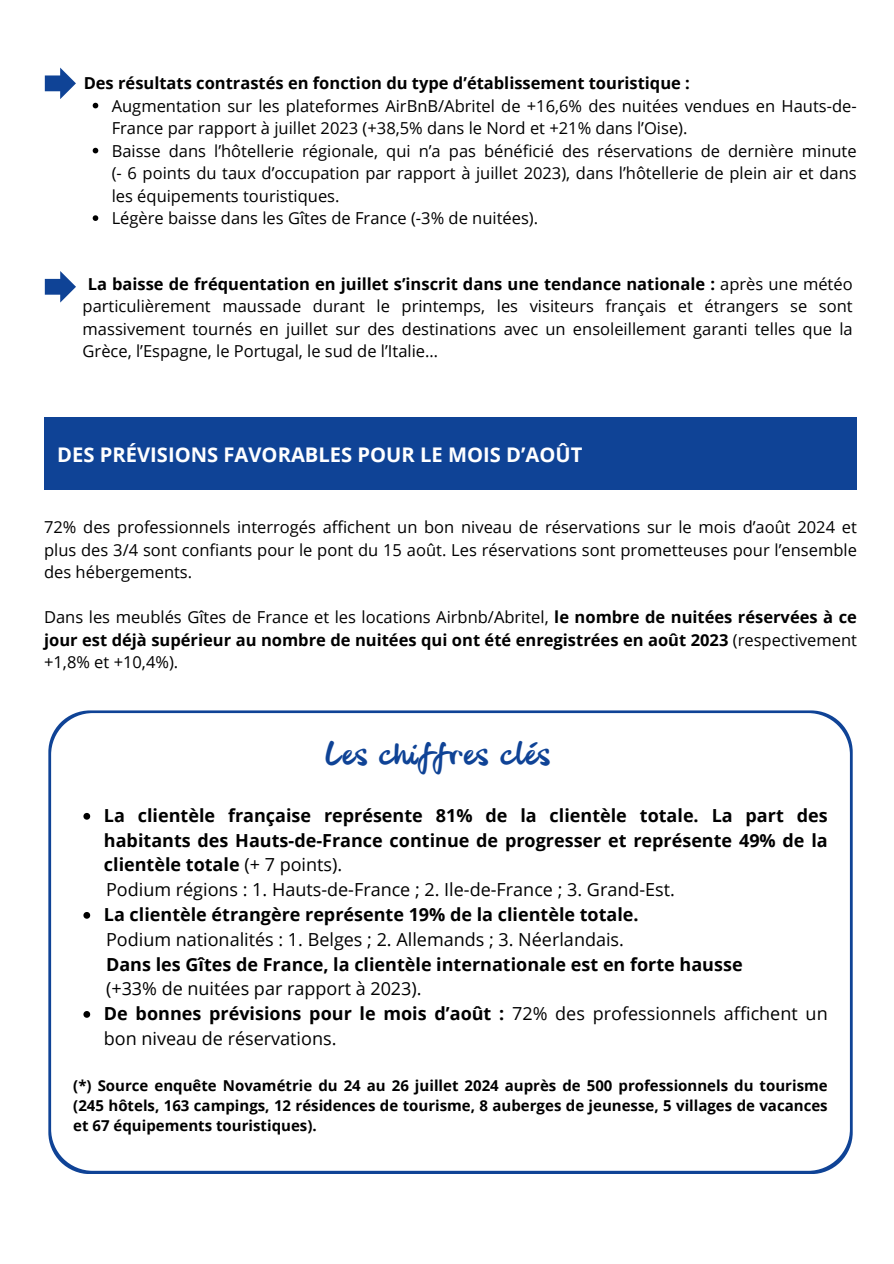
<style>
.page{position:relative;width:894px;height:1264px;background:#fff}
.page>*{position:absolute;margin:0;border:0;box-sizing:border-box;transform-origin:0 0}
.t1{font:30px "black Hand";color:#0f4396}
.t2{font:700 20.1px "Open Sans";color:#fff}
.t3{font:18px/24.8px "Open Sans";color:#000}
.t4{font:700 18px/24.8px "Open Sans";color:#000;text-align:justify}
.t5{font:16.5px/22.5px "Open Sans";color:#000;text-align:justify}
.t6{font:700 16.5px/22.5px "Open Sans";color:#000;text-align:justify}
.t7{font:700 15px/20.2px "Open Sans";color:#000;text-align:justify}
.s1{font-weight:700}
.s2{font-weight:400}
</style>
<div class="page">
<div style="left:45px;top:417px;width:811px;height:73px;background:#0f4396"></div>
<svg style="left:48px;top:710px;width:804px;height:464px;background:#466eae"></svg>
<svg style="left:51px;top:713px;width:798px;height:457px"></svg>
<svg style="left:83px;top:813px;width:7px;height:6px"></svg>
<svg style="left:83px;top:912px;width:7px;height:6px"></svg>
<svg style="left:83px;top:1011px;width:7px;height:6px"></svg>
<svg style="left:45px;top:271px;width:31px;height:31px"></svg>
<svg style="left:93px;top:103px;width:5px;height:5px"></svg>
<svg style="left:93px;top:148px;width:5px;height:5px"></svg>
<svg style="left:93px;top:215px;width:5px;height:6px"></svg>
<svg style="left:45px;top:68px;width:31px;height:31px"></svg>
<h4 class="t6" style="left:84px;top:72px;width:607px">Des résultats contrastés en fonction du type d’établissement touristique :</h4>
<p class="t5" style="left:112px;top:94px;width:746px">Augmentation sur les plateformes AirBnB/Abritel de +16,6% des nuitées vendues en Hauts-de-<br>France par rapport à juillet 2023 (+38,5% dans le Nord et +21% dans l’Oise).</p>
<h4 class="t5" style="left:112px;top:139px;width:746px">Baisse dans l’hôtellerie régionale, qui n’a pas bénéficié des réservations de dernière minute (- 6 points du taux d’occupation par rapport à juillet 2023), dans l’hôtellerie de plein air et dans les équipements touristiques.</h4>
<p class="t5" style="left:112px;top:207px;width:428px">Légère baisse dans les Gîtes de France (-3% de nuitées).</p>
<p class="t5" style="left:83px;top:272px;width:771px;text-indent:5px"><span class="s1">La baisse de fréquentation en juillet s’inscrit dans une tendance nationale :</span> après une météo particulièrement maussade durant le printemps, les visiteurs français et étrangers se sont massivement tournés en juillet sur des destinations avec un ensoleillement garanti telles que la Grèce, l’Espagne, le Portugal, le sud de l’Italie…</p>
<h3 class="t2" style="left:57px;top:441px;width:526px">DES PRÉVISIONS FAVORABLES POUR LE MOIS D’AOÛT</h3>
<p class="t5" style="left:44px;top:515px;width:814px">72% des professionnels interrogés affichent un bon niveau de réservations sur le mois d’août 2024 et plus des 3/4 sont confiants pour le pont du 15 août. Les réservations sont prometteuses pour l’ensemble des hébergements.</p>
<p class="t6" style="left:44px;top:605px;width:814px"><span class="s2">Dans les meublés Gîtes de France et les locations Airbnb/Abritel,</span> le nombre de nuitées réservées à ce jour est déjà supérieur au nombre de nuitées qui ont été enregistrées en août 2023 <span class="s2">(respectivement +1,8% et +10,4%).</span></p>
<h4 class="t1" style="left:326px;top:741px;width:226px">Les chiffres clés</h4>
<p class="t4" style="left:104px;top:802px;width:725px">La clientèle française représente 81% de la clientèle totale. La part des habitants des Hauts-de-France continue de progresser et représente 49% de la clientèle totale <span class="s2">(+ 7 points).</span></p>
<h4 class="t3" style="left:106px;top:876px;width:570px">Podium régions : 1. Hauts-de-France ; 2. Ile-de-France ; 3. Grand-Est.</h4>
<h2 class="t4" style="left:104px;top:901px;width:536px">La clientèle étrangère représente 19% de la clientèle totale.</h2>
<h4 class="t3" style="left:106px;top:926px;width:638px">Podium nationalités : 1. Belges ; 2. Allemands ; 3. Néerlandais.<br><span class="s1">Dans les Gîtes de France, la clientèle internationale est en forte hausse </span>(+33% de nuitées par rapport à 2023).</h4>
<h4 class="t3" style="left:104px;top:1000px;width:725px"><span class="s1">De bonnes prévisions pour le mois d’août :</span> 72% des professionnels affichent un bon niveau de réservations.</h4>
<p class="t7" style="left:73px;top:1074px;width:755px">(*) Source enquête Novamétrie du 24 au 26 juillet 2024 auprès de 500 professionnels du tourisme (245 hôtels, 163 campings, 12 résidences de tourisme, 8 auberges de jeunesse, 5 villages de vacances et 67 équipements touristiques).</p>
</div>
